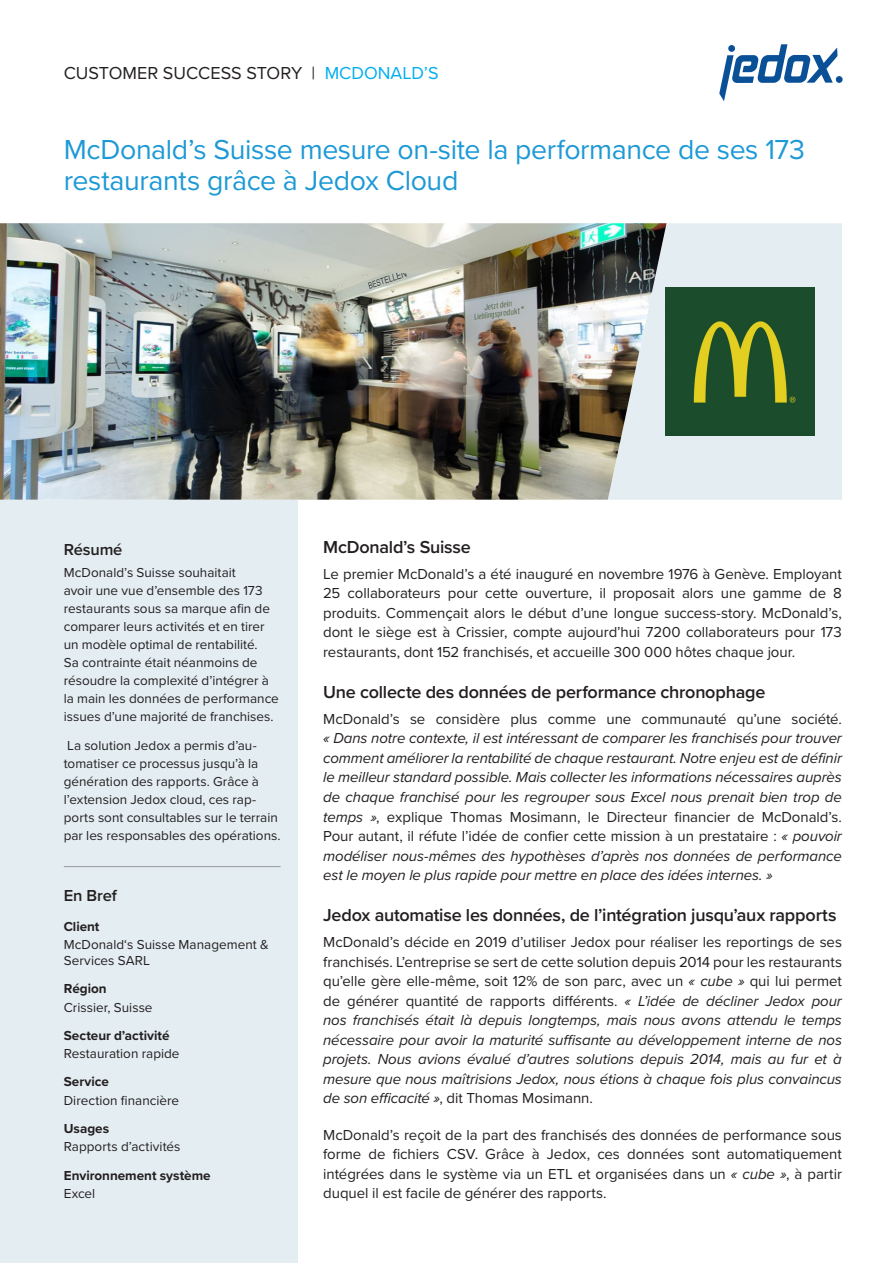
<style>
.page{position:relative;width:893px;height:1263px;background:#fff}
.page>*{position:absolute;margin:0;border:0;box-sizing:border-box;transform-origin:0 0}
.t1{font:28.5px/31.5px "Proxima Nova";letter-spacing:-.015em;color:#1d99d6}
.t2{font:600 18px "Proxima Nova";letter-spacing:-.01em;color:#231f20}
.t3{font:18px "Proxima Nova";color:#231f20}
.t4{font:600 16.5px "Proxima Nova";letter-spacing:-.01em;color:#231f20}
.t5{font:italic 15px/19.5px "Proxima Nova";letter-spacing:-.005em;color:#231f20;text-align:justify}
.t6{font:15px/19.5px "Proxima Nova";letter-spacing:-.005em;color:#231f20;text-align:justify}
.t7{font:13.5px/18px "Proxima Nova";color:#231f20}
.t8{font:700 13.5px "Proxima Nova";color:#231f20}
.s1{color:#00aeef}
.s2{font-style:normal}
.s3{font-style:italic}
</style>
<div class="page">
<div style="left:0;top:223px;width:298px;height:1040px;background:#e4edf2"></div>
<svg style="left:719px;top:44px;width:124px;height:57px"></svg>
<div style="left:666px;top:223px;width:176px;height:277px;background:#e4edf2"></div>
<img style="left:666px;top:287px;width:149px;height:149px">
<img style="left:0;top:223px;width:666px;height:277px">
<hr style="left:64px;top:866px;width:217px;height:1px;background:#959ca1">
<p class="t3" style="left:64px;top:59px;width:376px">CUSTOMER SUCCESS STORY | <span class="s1">MCDONALD’S</span></p>
<h1 class="t1" style="left:64px;top:132px;width:743px">McDonald’s Suisse mesure on-site la performance de ses 173 restaurants grâce à Jedox Cloud</h1>
<p class="t4" style="left:64px;top:537px;width:60px">Résumé</p>
<p class="t7" style="left:64px;top:563px;width:217px">McDonald’s Suisse souhaitait<br>avoir une vue d’ensemble des 173 restaurants sous sa marque afin de comparer leurs activités et en tirer un modèle optimal de rentabilité.<br>Sa contrainte était néanmoins de résoudre la complexité d’intégrer à la main les données de performance issues d’une majorité de franchises.</p>
<p class="t7" style="left:64px;top:735px;width:218px">La solution Jedox a permis d’au&shy;tomatiser ce processus jusqu’à la génération des rapports. Grâce à l’extension Jedox cloud, ces rap&shy;ports sont consultables sur le terrain par les responsables des opérations.</p>
<p class="t4" style="left:64px;top:883px;width:55px">En Bref</p>
<p class="t8" style="left:64px;top:916px;width:37px">Client</p>
<p class="t7" style="left:64px;top:936px;width:206px;line-height:16.2px">McDonald‘s Suisse Management &amp;<br>Services SARL</p>
<p class="t8" style="left:64px;top:979px;width:44px">Région</p>
<p class="t7" style="left:64px;top:997px;width:90px">Crissier, Suisse</p>
<p class="t8" style="left:64px;top:1025px;width:107px">Secteur d’activité</p>
<p class="t7" style="left:64px;top:1044px;width:117px">Restauration rapide</p>
<p class="t8" style="left:64px;top:1072px;width:47px">Service</p>
<p class="t7" style="left:64px;top:1090px;width:117px">Direction financière</p>
<p class="t8" style="left:64px;top:1118px;width:47px">Usages</p>
<p class="t7" style="left:64px;top:1137px;width:118px">Rapports d’activités</p>
<p class="t8" style="left:64px;top:1165px;width:148px">Environnement système</p>
<p class="t7" style="left:64px;top:1184px;width:33px">Excel</p>
<p class="t2" style="left:323px;top:533px;width:149px">McDonald’s Suisse</p>
<p class="t6" style="left:323px;top:563px;width:520px">Le premier McDonald’s a été inauguré en novembre 1976 à Genève. Employant 25 collaborateurs pour cette ouverture, il proposait alors une gamme de 8 produits. Commençait alors le début d’une longue success-story. McDonald’s, dont le siège est à Crissier, compte aujourd’hui 7200 collaborateurs pour 173 restaurants, dont 152 franchisés, et accueille 300 000 hôtes chaque jour.</p>
<p class="t2" style="left:323px;top:679px;width:444px">Une collecte des données de performance chronophage</p>
<p class="t6" style="left:323px;top:708px;width:520px">McDonald’s se considère plus comme une communauté qu’une société.</p>
<p class="t5" style="left:323px;top:728px;width:520px">« Dans notre contexte, il est intéressant de comparer les franchisés pour trouver comment améliorer la rentabilité de chaque restaurant. Notre enjeu est de définir le meilleur standard possible. Mais collecter les informations nécessaires auprès de chaque franchisé pour les regrouper sous Excel nous prenait bien trop de temps »<span class="s2">, explique Thomas Mosimann, le Directeur financier de McDonald’s.<br>Pour autant, il réfute l’idée de confier cette mission à un prestataire :</span> « pouvoir modéliser nous-mêmes des hypothèses d’après nos données de performance est le moyen le plus rapide pour mettre en place des idées internes. »</p>
<p class="t2" style="left:323px;top:902px;width:515px">Jedox automatise les données, de l’intégration jusqu’aux rapports</p>
<p class="t5" style="left:323px;top:932px;width:520px"><span class="s2">McDonald’s décide en 2019 d’utiliser Jedox pour réaliser les reportings de ses franchisés. L’entreprise se sert de cette solution depuis 2014 pour les restaurants qu’elle gère elle-même, soit 12% de son parc, avec un</span> « cube » <span class="s2">qui lui permet de générer quantité de rapports différents.</span> « L’idée de décliner Jedox pour nos franchisés était là depuis longtemps, mais nous avons attendu le temps nécessaire pour avoir la maturité suffisante au développement interne de nos projets. Nous avions évalué d’autres solutions depuis 2014, mais au fur et à mesure que nous maîtrisions Jedox, nous étions à chaque fois plus convaincus de son efficacité »<span class="s2">, dit Thomas Mosimann.</span></p>
<p class="t6" style="left:323px;top:1124px;width:520px">McDonald’s reçoit de la part des franchisés des données de performance sous forme de fichiers CSV. Grâce à Jedox, ces données sont automatiquement intégrées dans le système via un ETL et organisées dans un <span class="s3">« cube »</span>, à partir duquel il est facile de générer des rapports.</p>
</div>
